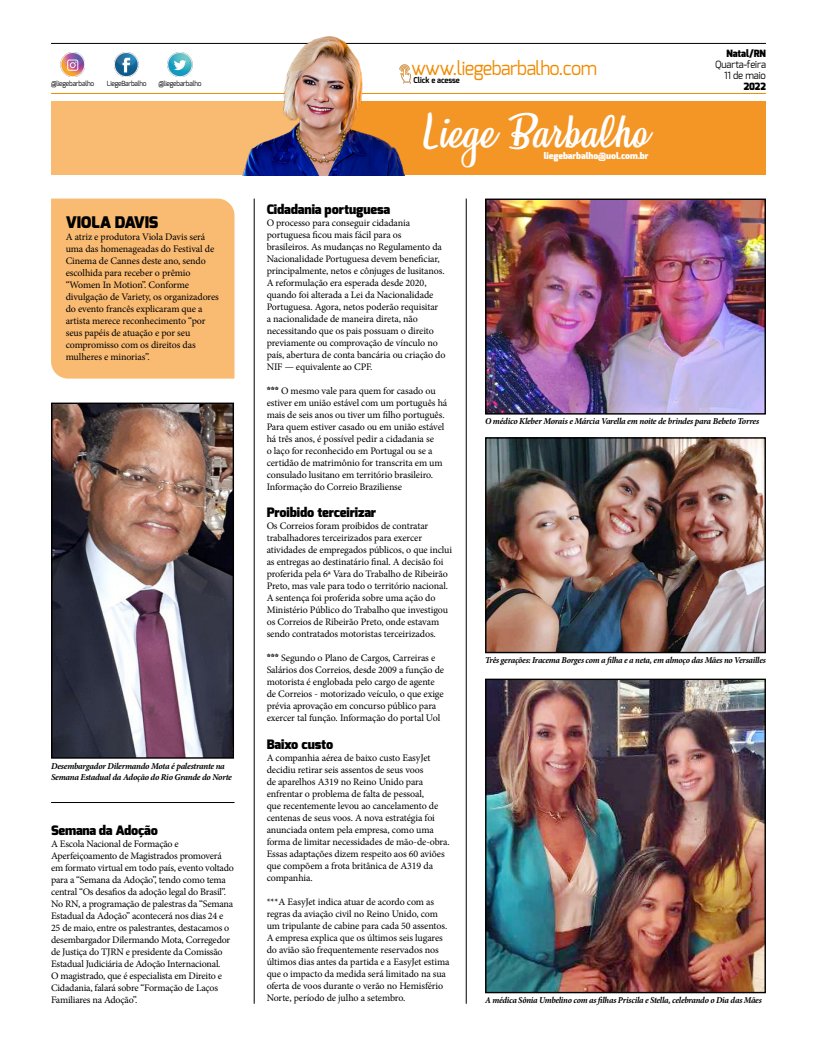
<style>
.page{position:relative;width:817px;height:1049px;background:#fff}
.page>*{position:absolute;margin:0;border:0;box-sizing:border-box;transform-origin:0 0}
.t1{font:41px "Honeymoon Personal Use";color:#fff}
.t2{font:19.1px "Exo";letter-spacing:-.03em;color:#f08a00;scale:.95 1}
.t3{font:900 16px "Exo";letter-spacing:-.01em;color:#000}
.t4{font:900 13px "Exo";letter-spacing:-.01em;color:#000}
.t5{font:10px/12px "Minion Pro";letter-spacing:-.01em;color:#000}
.t6{font:10px/11px "Exo";letter-spacing:-.01em;color:#000;text-align:right;scale:.95 1}
.t7{font:900 10px "Exo";letter-spacing:-.01em;color:#000;scale:.95 1}
.t8{font:italic 700 9px/10.8px "Minion Pro";letter-spacing:-.03em;color:#000}
.t9{font:italic 700 9px "Minion Pro";letter-spacing:-.03em;color:#000;scale:.96 1}
.t10{font:900 9px "Exo";letter-spacing:-.01em;color:#fff}
.t11{font:700 8px "Exo";letter-spacing:-.01em;color:#000;scale:.95 1}
.t12{font:7px "Exo";letter-spacing:-.03em;color:#000;scale:.95 1}
.s1{font-family:"Exo";font-weight:900}
</style>
<div class="page">
<hr style="left:51px;top:43px;width:714px;height:1px;background:#000">
<hr style="left:51px;top:93px;width:714px;height:1px;background:#f08a00">
<img style="left:60px;top:52px;width:25px;height:24px">
<img style="left:114px;top:52px;width:25px;height:24px">
<img style="left:168px;top:52px;width:24px;height:24px">
<div style="left:51px;top:101px;width:595px;height:74px;background:#f9ba72"></div>
<div style="left:329px;top:101px;width:436px;height:74px;background:#f39626"></div>
<img style="left:217px;top:36px;width:209px;height:139px">
<img style="left:394px;top:63px;width:21px;height:21px">
<img style="left:53px;top:405px;width:179px;height:352px">
<div style="left:51px;top:403px;width:183px;height:356px;border:1px solid #000"></div>
<div style="left:51px;top:199px;width:183px;height:180px;background:#f9ba72"></div>
<img style="left:487px;top:201px;width:276px;height:212px">
<div style="left:485px;top:199px;width:280px;height:216px;border:1px solid #000"></div>
<img style="left:487px;top:439px;width:276px;height:212px">
<div style="left:485px;top:437px;width:280px;height:216px;border:1px solid #000"></div>
<hr style="left:254px;top:199px;width:1px;height:805px;background:#000">
<hr style="left:466px;top:199px;width:1px;height:805px;background:#000">
<hr style="left:51px;top:802px;width:183px;height:1px;background:#000">
<img style="left:487px;top:681px;width:276px;height:310px">
<div style="left:485px;top:679px;width:280px;height:314px;border:1px solid #000"></div>
<p class="t12" style="left:51px;top:79px;width:47px">@liegebarbalho</p>
<p class="t12" style="left:107px;top:79px;width:43px">LiegeBarbalho</p>
<p class="t12" style="left:158px;top:79px;width:47px">@liegebarbalho</p>
<h3 class="t3" style="left:66px;top:212px;width:94px">VIOLA DAVIS</h3>
<p class="t5" style="left:66px;top:231px;width:155px">A atriz e produtora Viola Davis será uma das homenageadas do Festival de<br>Cinema de Cannes deste ano, sendo escolhida para receber o prêmio “Women In Motion”. Conforme divulgação de Variety, os organizadores do evento francês explicaram que a artista merece reconhecimento “por seus papéis de atuação e por seu compromisso com os direitos das mulheres e minorias”.</p>
<p class="t8" style="left:51px;top:760px;width:182px">Desembargador Dilermando Mota é palestrante na<br>Semana Estadual da Adoção do Rio Grande do Norte</p>
<h3 class="t4" style="left:51px;top:822px;width:108px">Semana da Adoção</h3>
<p class="t5" style="left:51px;top:838px;width:184px">A Escola Nacional de Formação e Aperfeiçoamento de Magistrados promoverá em formato virtual em todo país, evento voltado para a “Semana da Adoção”, tendo como tema central “Os desafios da adoção legal do Brasil”.<br>No RN, a programação de palestras da “Semana Estadual da Adoção” acontecerá nos dias 24 e 25 de maio, entre os palestrantes, destacamos o desembargador Dilermando Mota, Corregedor de Justiça do TJRN e presidente da Comissão Estadual Judiciária de Adoção Internacional.<br>O magistrado, que é especialista em Direito e Cidadania, falará sobre “Formação de Laços Familiares na Adoção”.</p>
<h2 class="t2" style="left:411px;top:56px;width:197px">www.liegebarbalho.com</h2>
<p class="t11" style="left:413px;top:75px;width:50px">Click e acesse</p>
<h1 class="t1" style="left:424px;top:108px;width:225px">Liege Barbalho</h1>
<p class="t10" style="left:543px;top:150px;width:106px">liegebarbalho@uol.com.br</p>
<p class="t7" style="left:726px;top:47px;width:43px">Natal/RN</p>
<p class="t6" style="left:715px;top:59px;width:55px">Quarta-feira<br>11 de maio</p>
<p class="t7" style="left:743px;top:80px;width:25px">2022</p>
<h3 class="t4" style="left:266px;top:201px;width:125px">Cidadania portuguesa</h3>
<p class="t5" style="left:266px;top:217px;width:180px">O processo para conseguir cidadania portuguesa ficou mais fácil para os brasileiros. As mudanças no Regulamento da Nacionalidade Portuguesa devem beneficiar, principalmente, netos e cônjuges de lusitanos.<br>A reformulação era esperada desde 2020, quando foi alterada a Lei da Nacionalidade Portuguesa. Agora, netos poderão requisitar<br>a nacionalidade de maneira direta, não necessitando que os pais possuam o direito previamente ou comprovação de vínculo no país, abertura de conta bancária ou criação do NIF — equivalente ao CPF.</p>
<p class="t5" style="left:266px;top:385px;width:182px"><span class="s1">***</span> O mesmo vale para quem for casado ou estiver em união estável com um português há mais de seis anos ou tiver um filho português.<br>Para quem estiver casado ou em união estável há três anos, é possível pedir a cidadania se<br>o laço for reconhecido em Portugal ou se a certidão de matrimônio for transcrita em um consulado lusitano em território brasileiro.<br>Informação do Correio Braziliense</p>
<h3 class="t4" style="left:266px;top:504px;width:111px">Proibido terceirizar</h3>
<p class="t5" style="left:266px;top:520px;width:187px">Os Correios foram proibidos de contratar trabalhadores terceirizados para exercer atividades de empregados públicos, o que inclui as entregas ao destinatário final. A decisão foi proferida pela 6ª Vara do Trabalho de Ribeirão Preto, mas vale para todo o território nacional.<br>A sentença foi proferida sobre uma ação do Ministério Público do Trabalho que investigou os Correios de Ribeirão Preto, onde estavam sendo contratados motoristas terceirizados.</p>
<p class="t5" style="left:266px;top:652px;width:179px"><span class="s1">***</span> Segundo o Plano de Cargos, Carreiras e Salários dos Correios, desde 2009 a função de motorista é englobada pelo cargo de agente de Correios - motorizado veículo, o que exige prévia aprovação em concurso público para exercer tal função. Informação do portal Uol</p>
<h3 class="t4" style="left:266px;top:736px;width:68px">Baixo custo</h3>
<p class="t5" style="left:266px;top:752px;width:185px">A companhia aérea de baixo custo EasyJet decidiu retirar seis assentos de seus voos<br>de aparelhos A319 no Reino Unido para enfrentar o problema de falta de pessoal,<br>que recentemente levou ao cancelamento de centenas de seus voos. A nova estratégia foi anunciada ontem pela empresa, como uma forma de limitar necessidades de mão-de-obra.<br>Essas adaptações dizem respeito aos 60 aviões que compõem a frota britânica de A319 da companhia.</p>
<p class="t5" style="left:266px;top:896px;width:184px">***A EasyJet indica atuar de acordo com as regras da aviação civil no Reino Unido, com um tripulante de cabine para cada 50 assentos.<br>A empresa explica que os últimos seis lugares do avião são frequentemente reservados nos últimos dias antes da partida e a EasyJet estima que o impacto da medida será limitado na sua oferta de voos durante o verão no Hemisfério Norte, período de julho a setembro.</p>
<p class="t8" style="left:485px;top:416px;width:275px">O médico Kleber Morais e Márcia Varella em noite de brindes para Bebeto Torres</p>
<p class="t9" style="left:485px;top:654px;width:294px">Três gerações: Iracema Borges com a filha e a neta, em almoço das Mães no Versailles</p>
<p class="t9" style="left:485px;top:994px;width:290px">A médica Sônia Umbelino com as filhas Priscila e Stella, celebrando o Dia das Mães</p>
</div>
